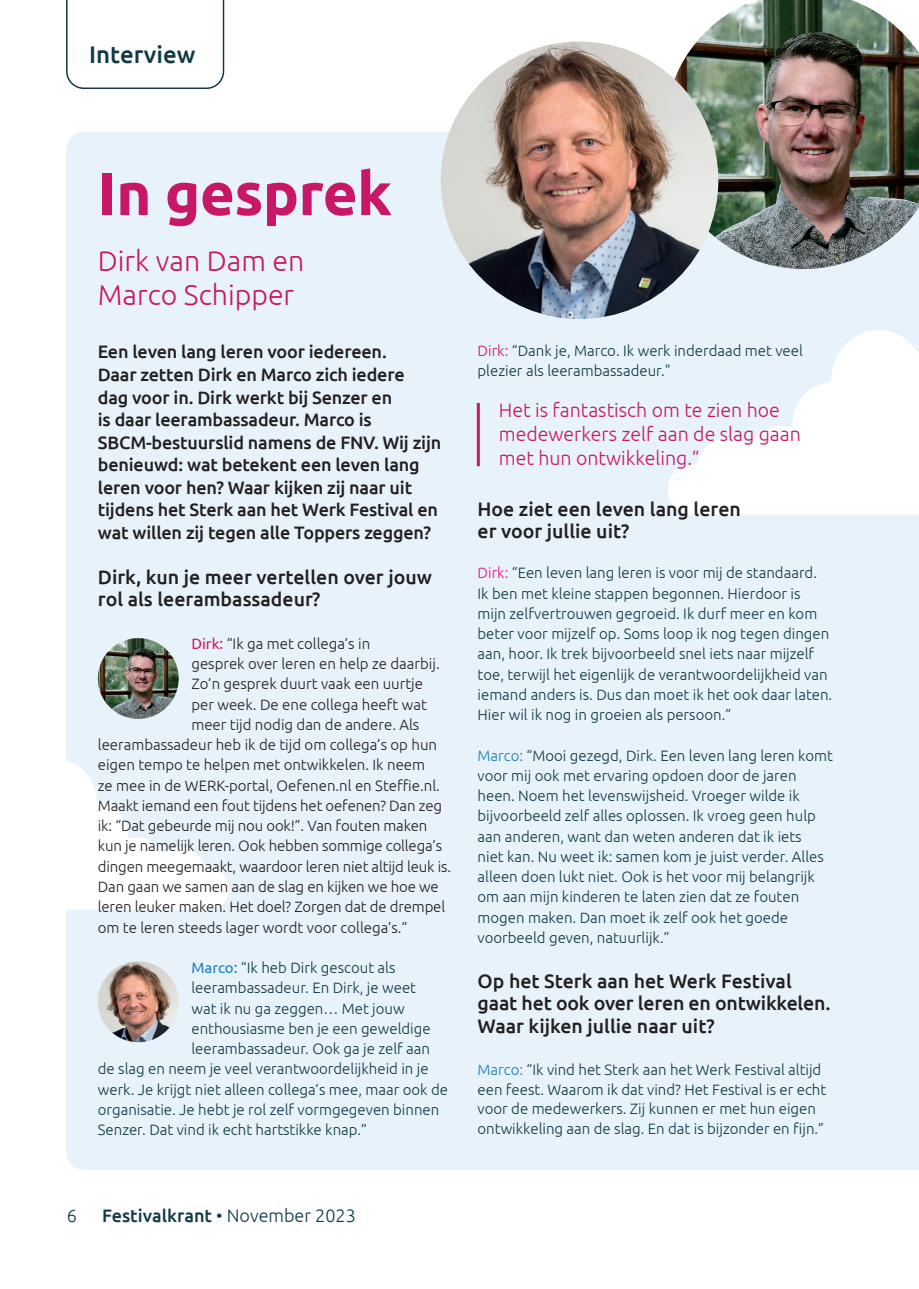
<style>
.page{position:relative;width:919px;height:1289px;background:#fff}
.page>*{position:absolute;margin:0;border:0;box-sizing:border-box;transform-origin:0 0}
.t1{font:700 60px "Ubuntu";letter-spacing:-.01em;color:#c81766}
.t2{font:300 28.5px/34.5px "Ubuntu";color:#c81766}
.t3{font:500 24px "Ubuntu";color:#103944}
.t4{font:500 19.5px/22.5px "Ubuntu";color:#231f20}
.t5{font:300 19.5px/24px "Ubuntu";color:#c91766}
.t6{font:500 18px/22.5px "Ubuntu";letter-spacing:-.01em;color:#231f20}
.t7{font:500 18px "Ubuntu";color:#103944}
.t8{font:300 18px "Ubuntu";color:#103944}
.t9{font:300 15px/20.2px "Ubuntu";color:#103944}
.t10{font:300 15px "Ubuntu";color:#231f20}
.s1{font-weight:400;color:#c91766}
.s2{font-weight:400;color:#177dc2}
.s3{color:#c91766}
.s4{color:#ea128a}
.s5{color:#177dc2}
.s6{font-weight:300}
</style>
<div class="page">
<div style="left:66px;top:132px;width:852px;height:1037px;background:#e8f2fa"></div>
<svg style="left:66px;top:0;width:159px;height:89px"></svg>
<img style="left:98px;top:638px;width:81px;height:81px;border-radius:40px">
<svg style="left:667px;top:330px;width:251px;height:184px"></svg>
<svg style="left:66px;top:759px;width:164px;height:150px"></svg>
<img style="left:674px;top:0;width:244px;height:269px">
<img style="left:440px;top:41px;width:278px;height:278px;border-radius:139px">
<img style="left:98px;top:961px;width:81px;height:81px;border-radius:40px">
<hr style="left:477px;top:403px;width:3px;height:63px;background:#c91766">
<p class="t3" style="left:89px;top:40px;width:108px">Interview</p>
<p class="t1" style="left:98px;top:157px;width:295px">In gesprek</p>
<p class="t2" style="left:98px;top:242px;width:208px">Dirk van Dam en<br>Marco Schipper</p>
<p class="t6" style="left:98px;top:340px;width:345px">Een leven lang leren voor iedereen.<br>Daar zetten Dirk en Marco zich iedere<br>dag voor in. Dirk werkt bij Senzer en<br>is daar leerambassadeur. Marco is SBCM-bestuurslid namens de FNV. Wij zijn benieuwd: wat betekent een leven lang leren voor hen? Waar kijken zij naar uit tijdens het Sterk aan het Werk Festival en wat willen zij tegen alle Toppers zeggen?</p>
<p class="t4" style="left:98px;top:564px;width:335px">Dirk, kun je meer vertellen over jouw rol als leerambassadeur?</p>
<p class="t10" style="left:191px;top:634px;width:180px"><span class="s1">Dirk:</span> “Ik ga met collega’s in</p>
<p class="t10" style="left:191px;top:654px;width:250px">gesprek over leren en help ze daarbij.</p>
<p class="t10" style="left:191px;top:675px;width:233px">Zo’n gesprek duurt vaak een uurtje</p>
<p class="t10" style="left:191px;top:695px;width:237px">per week. De ene collega heeft wat</p>
<p class="t10" style="left:191px;top:715px;width:229px">meer tijd nodig dan de andere. Als</p>
<p class="t10" style="left:98px;top:735px;width:341px">leerambassadeur heb ik de tijd om collega’s op hun</p>
<p class="t10" style="left:98px;top:756px;width:329px">eigen tempo te helpen met ontwikkelen. Ik neem</p>
<p class="t10" style="left:98px;top:776px;width:343px">ze mee in de WERK-portal, Oefenen.nl en Steffie.nl.</p>
<p class="t10" style="left:98px;top:796px;width:345px">Maakt iemand een fout tijdens het oefenen? Dan zeg</p>
<p class="t10" style="left:98px;top:816px;width:331px">ik: “Dat gebeurde mij nou ook!”. Van fouten maken</p>
<p class="t10" style="left:98px;top:837px;width:346px">kun je namelijk leren. Ook hebben sommige collega’s</p>
<p class="t10" style="left:98px;top:857px;width:355px">dingen meegemaakt, waardoor leren niet altijd leuk is.</p>
<p class="t10" style="left:98px;top:877px;width:342px">Dan gaan we samen aan de slag en kijken we hoe we</p>
<p class="t10" style="left:98px;top:897px;width:349px">leren leuker maken. Het doel? Zorgen dat de drempel</p>
<p class="t10" style="left:98px;top:918px;width:311px">om te leren steeds lager wordt voor collega’s.”</p>
<p class="t9" style="left:191px;top:957px;width:205px"><span class="s2">Marco:</span> “Ik heb Dirk gescout als</p>
<p class="t9" style="left:191px;top:977px;width:226px">leerambassadeur. En Dirk, je weet</p>
<p class="t9" style="left:191px;top:997px;width:215px">wat ik nu ga zeggen… Met jouw</p>
<p class="t9" style="left:191px;top:1017px;width:241px">enthousiasme ben je een geweldige</p>
<p class="t9" style="left:191px;top:1038px;width:240px">leerambassadeur. Ook ga je zelf aan</p>
<p class="t9" style="left:98px;top:1058px;width:332px">de slag en neem je veel verantwoordelijkheid in je</p>
<p class="t9" style="left:98px;top:1078px;width:351px">werk. Je krijgt niet alleen collega’s mee, maar ook de</p>
<p class="t9" style="left:98px;top:1098px;width:343px">organisatie. Je hebt je rol zelf vormgegeven binnen</p>
<p class="t9" style="left:98px;top:1119px;width:271px">Senzer. Dat vind ik echt hartstikke knap.”</p>
<p class="t9" style="left:477px;top:340px;width:327px"><span class="s3">Dirk:</span> “Dank je, Marco. Ik werk inderdaad met veel plezier als leerambassadeur."</p>
<p class="t5" style="left:499px;top:397px;width:303px">Het is fantastisch om te zien hoe medewerkers zelf aan de slag gaan met hun ontwikkeling.”</p>
<p class="t4" style="left:477px;top:497px;width:265px">Hoe ziet een leven lang leren er voor jullie uit?</p>
<p class="t9" style="left:477px;top:562px;width:356px"><span class="s4">Dirk:</span> “Een leven lang leren is voor mij de standaard.<br>Ik ben met kleine stappen begonnen. Hierdoor is mijn zelfvertrouwen gegroeid. Ik durf meer en kom beter voor mijzelf op. Soms loop ik nog tegen dingen aan, hoor. Ik trek bijvoorbeeld snel iets naar mijzelf toe, terwijl het eigenlijk de verantwoordelijkheid van iemand anders is. Dus dan moet ik het ook daar laten.<br>Hier wil ik nog in groeien als persoon.”</p>
<p class="t9" style="left:477px;top:744px;width:357px"><span class="s5">Marco:</span> “Mooi gezegd, Dirk. Een leven lang leren komt voor mij ook met ervaring opdoen door de jaren heen. Noem het levenswijsheid. Vroeger wilde ik bijvoorbeeld zelf alles oplossen. Ik vroeg geen hulp aan anderen, want dan weten anderen dat ik iets<br>niet kan. Nu weet ik: samen kom je juist verder. Alles alleen doen lukt niet. Ook is het voor mij belangrijk om aan mijn kinderen te laten zien dat ze fouten mogen maken. Dan moet ik zelf ook het goede voorbeeld geven, natuurlijk.”</p>
<p class="t4" style="left:477px;top:969px;width:354px">Op het Sterk aan het Werk Festival gaat het ook over leren en ontwikkelen.<br>Waar kijken jullie naar uit?</p>
<p class="t9" style="left:477px;top:1059px;width:350px;line-height:19.5px"><span class="s5">Marco:</span> “Ik vind het Sterk aan het Werk Festival altijd een feest. Waarom ik dat vind? Het Festival is er echt voor de medewerkers. Zij kunnen er met hun eigen ontwikkeling aan de slag. En dat is bijzonder en fijn.”</p>
<p class="t8" style="left:67px;top:1204px;width:12px">6</p>
<p class="t7" style="left:102px;top:1204px;width:255px">Festivalkrant <span class="s6">• November 2023</span></p>
</div>
